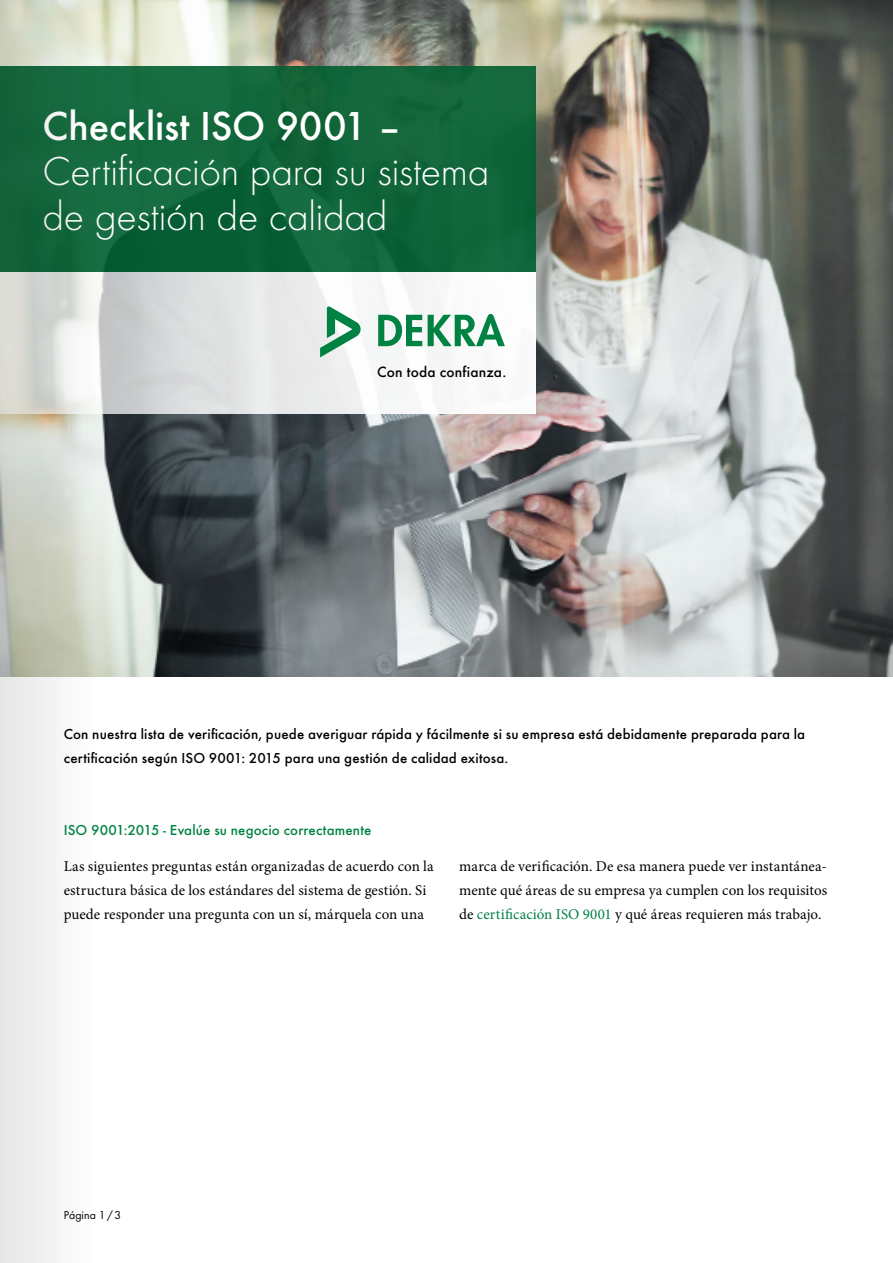
<style>
.page{position:relative;width:893px;height:1263px;background:#fff}
.page>*{position:absolute;margin:0;border:0;box-sizing:border-box;transform-origin:0 0}
.t1{font:300 42px/45px "Futura";letter-spacing:-.005em;color:#fff}
.t2{font:500 42px "Futura";letter-spacing:-.005em;color:#fff}
.t3{font:500 15.45px "Futura";letter-spacing:.01em;color:#000}
.t4{font:15px/24px "Minion Pro";letter-spacing:.005em;color:#000}
.t5{font:500 15px/24px "Futura";letter-spacing:.01em;color:#000}
.t6{font:500 15px "Futura";letter-spacing:.01em;color:#008244}
.t7{font:12px "Futura Boo";letter-spacing:.01em;color:#000}
.s1{color:#008244}
</style>
<div class="page">
<img style="left:96px;top:0;width:797px;height:676px">
<div style="left:0;top:67px;width:536px;height:205px;background:#12673b"></div>
<svg style="left:96px;top:272px;width:440px;height:142px"></svg>
<svg style="left:378px;top:315px;width:44px;height:31px"></svg>
<svg style="left:428px;top:314px;width:77px;height:32px"></svg>
<svg style="left:320px;top:306px;width:41px;height:51px"></svg>
<svg style="left:0;top:0;width:96px;height:1263px"></svg>
<h1 class="t2" style="left:43px;top:94px;width:361px">Checklist ISO 9001 –</h1>
<h1 class="t1" style="left:43px;top:147px;width:448px">Certificación para su sistema de gestión de calidad</h1>
<p class="t3" style="left:377px;top:363px;width:131px">Con toda confianza.</p>
<p class="t5" style="left:64px;top:720px;width:743px">Con nuestra lista de verificación, puede averiguar rápida y fácilmente si su empresa está debidamente preparada para la certificación según ISO 9001: 2015 para una gestión de calidad exitosa.</p>
<p class="t6" style="left:64px;top:818px;width:309px">ISO 9001:2015 - Evalúe su negocio correctamente</p>
<p class="t4" style="left:64px;top:854px;width:371px">Las siguientes preguntas están organizadas de acuerdo con la estructura básica de los estándares del sistema de gestión. Si puede responder una pregunta con un sí, márquela con una</p>
<p class="t4" style="left:459px;top:854px;width:370px;text-align:justify">marca de verificación. De esa manera puede ver instantánea&shy;mente qué áreas de su empresa ya cumplen con los requisitos de <span class="s1">certificación ISO 9001</span> y qué áreas requieren más trabajo.</p>
<p class="t7" style="left:64px;top:1206px;width:59px">Página 1/3</p>
</div>
